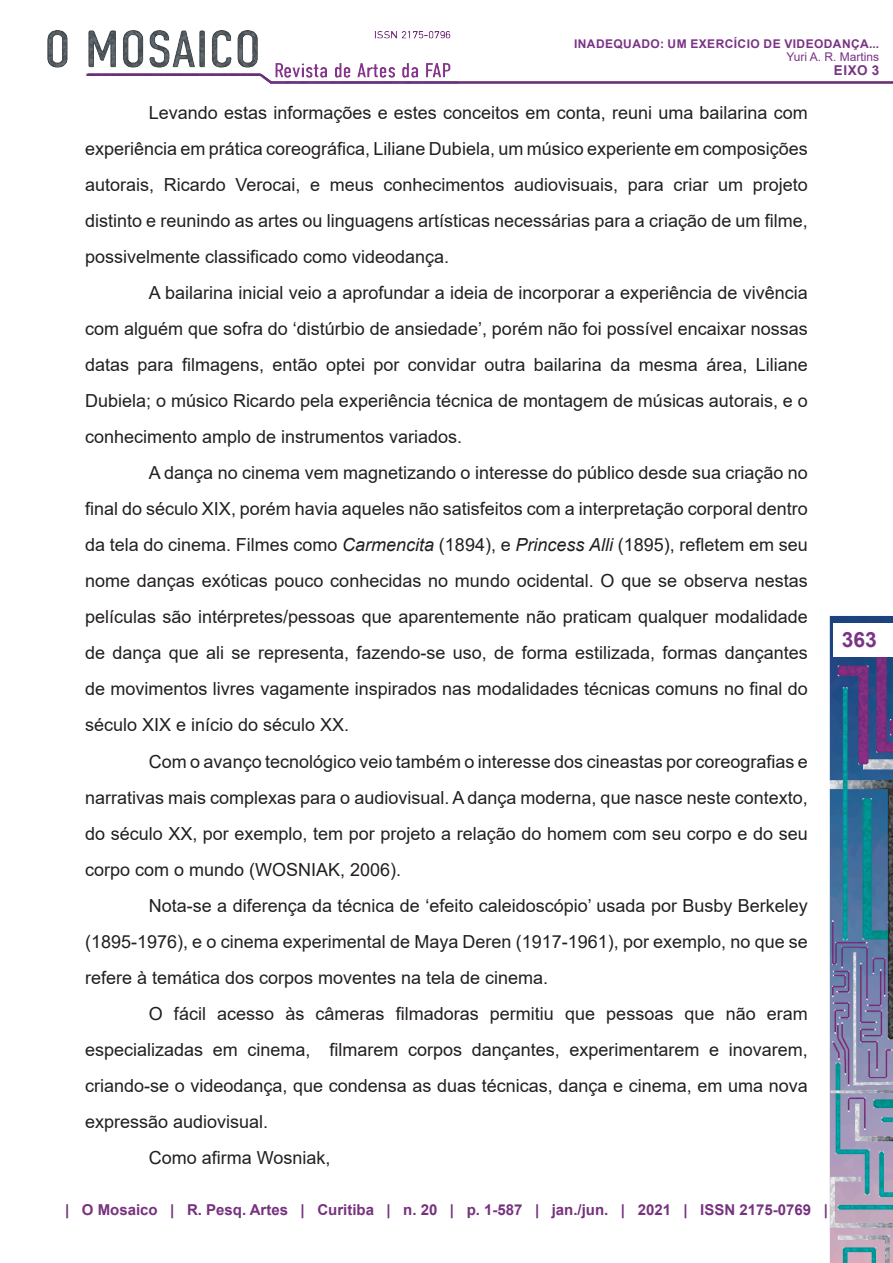
<style>
.page{position:relative;width:893px;height:1263px;background:#fff}
.page>*{position:absolute;margin:0;border:0;box-sizing:border-box;transform-origin:0 0}
.t1{font:700 21px "Arial";color:#7a3485}
.Corpo{font:18px/36px "Arial";color:#231f20;text-align:justify}
.t2{font:700 15px "Arial";color:#76327e}
.t3{font:700 13.5px "Arial";color:#7a3386}
.t4{font:700 12px "Arial";letter-spacing:.035em;color:#7a3386}
.t5{font:12px "Arial";color:#7a3386}
.s1{font-style:italic}
</style>
<div class="page">
<img style="left:47px;top:30px;width:846px;height:1233px">
<div style="left:833px;top:623px;width:60px;height:34px;background:#fff"></div>
<p class="t4" style="left:574px;top:35px;width:306px">INADEQUADO: UM EXERCÍCIO DE VIDEODANÇA...</p>
<p class="t5" style="left:786px;top:49px;width:94px">Yuri A. R. Martins</p>
<p class="t3" style="left:834px;top:60px;width:19px">Eixo</p>
<p class="t3" style="left:872px;top:60px;width:9px">3</p>
<p class="Corpo" style="left:85px;top:95px;width:724px;text-indent:64px">Levando estas informações e estes conceitos em conta, reuni uma bailarina com experiência em prática coreográfica, Liliane Dubiela, um músico experiente em composições autorais, Ricardo Verocai, e meus conhecimentos audiovisuais, para criar um projeto distinto e reunindo as artes ou linguagens artísticas necessárias para a criação de um filme, possivelmente classificado como videodança.</p>
<p class="Corpo" style="left:85px;top:275px;width:724px;text-indent:64px">A bailarina inicial veio a aprofundar a ideia de incorporar a experiência de vivência com alguém que sofra do ‘distúrbio de ansiedade’, porém não foi possível encaixar nossas datas para filmagens, então optei por convidar outra bailarina da mesma área, Liliane Dubiela; o músico Ricardo pela experiência técnica de montagem de músicas autorais, e o conhecimento amplo de instrumentos variados.</p>
<p class="Corpo" style="left:85px;top:455px;width:724px;text-indent:64px">A dança no cinema vem magnetizando o interesse do público desde sua criação no final do século XIX, porém havia aqueles não satisfeitos com a interpretação corporal dentro da tela do cinema. Filmes como <span class="s1">Carmencita</span> (1894), e <span class="s1">Princess Alli</span> (1895), refletem em seu nome danças exóticas pouco conhecidas no mundo ocidental. O que se observa nestas películas são intérpretes/pessoas que aparentemente não praticam qualquer modalidade de dança que ali se representa, fazendo-se uso, de forma estilizada, formas dançantes de movimentos livres vagamente inspirados nas modalidades técnicas comuns no final do século XIX e início do século XX.</p>
<p class="Corpo" style="left:85px;top:743px;width:724px;text-indent:64px">Com o avanço tecnológico veio também o interesse dos cineastas por coreografias e narrativas mais complexas para o audiovisual. A dança moderna, que nasce neste contexto, do século XX, por exemplo, tem por projeto a relação do homem com seu corpo e do seu corpo com o mundo (WOSNIAK, 2006).</p>
<p class="Corpo" style="left:85px;top:887px;width:724px;text-indent:64px">Nota-se a diferença da técnica de ‘efeito caleidoscópio’ usada por Busby Berkeley (1895-1976), e o cinema experimental de Maya Deren (1917-1961), por exemplo, no que se refere à temática dos corpos moventes na tela de cinema.</p>
<p class="Corpo" style="left:85px;top:995px;width:724px;text-indent:64px">O fácil acesso às câmeras filmadoras permitiu que pessoas que não eram especializadas em cinema, filmarem corpos dançantes, experimentarem e inovarem, criando-se o videodança, que condensa as duas técnicas, dança e cinema, em uma nova expressão audiovisual.</p>
<p class="Corpo" style="left:149px;top:1139px;width:183px">Como afirma Wosniak,</p>
<p class="t1" style="left:842px;top:625px;width:37px">363</p>
<p class="t2" style="left:65px;top:1199px;width:764px">| O Mosaico | R. Pesq. Artes | Curitiba | n. 20 | p. 1-587 | jan./jun. | 2021 | ISSN 2175-0769 |</p>
</div>
